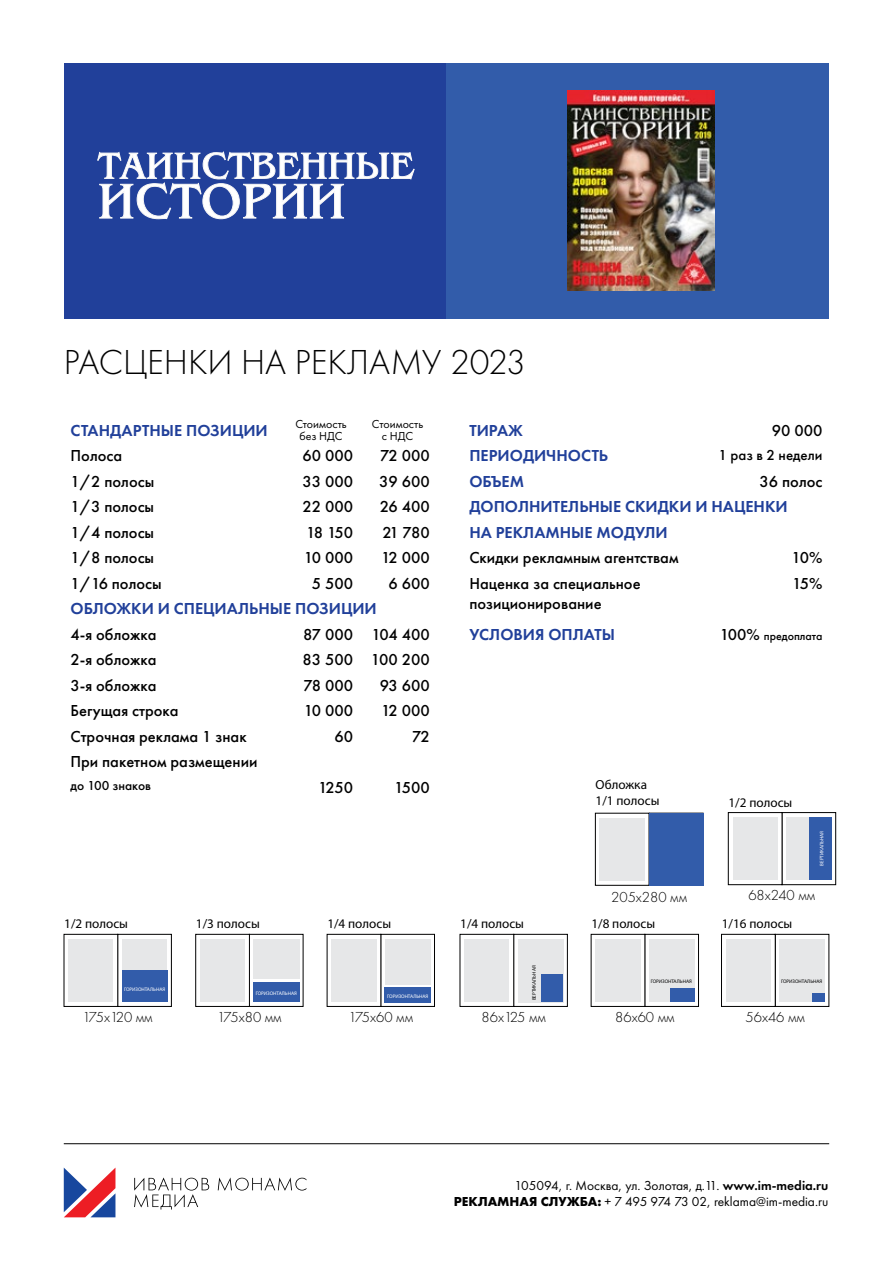
<style>
.page{position:relative;width:893px;height:1263px;background:#fff}
.page>*{position:absolute;margin:0;border:0;box-sizing:border-box;transform-origin:0 0}
.t1{font:300 36px "Futura PT";color:#000}
.t2{font:500 16.5px/19.8px "Futura PT";color:#000}
.t3{font:600 16.5px/25.5px "Futura PT";color:#21409a}
.t4{font:300 15px "Futura PT";color:#000}
.t5{font:500 15px "Futura PT";color:#000}
.t6{font:13.5px/16.2px "Futura PT";color:#000;text-align:right}
.t7{font:500 13.5px "Futura PT";color:#000}
.t8{font:13.2px/15.8px "Myriad Pro";color:#000}
.t9{font:12px/12px "Futura PT";color:#000;text-align:center}
.t10{font:500 12px "Futura PT";color:#000}
.t11{font:5.1px "Myriad Pro";color:#fff}
.t12{font:5.1px "Myriad Pro";color:#000}
.s1{font-size:16.5px}
.s2{font-weight:600}
.s3{font-weight:700}
</style>
<div class="page">
<div style="left:64px;top:64px;width:382px;height:255px;background:#21409a"></div>
<div style="left:446px;top:64px;width:383px;height:255px;background:#325caa"></div>
<svg style="left:97px;top:151px;width:318px;height:68px"></svg>
<div style="left:645px;top:934px;width:54px;height:72px;border:1px solid #000"></div>
<div style="left:649px;top:939px;width:45px;height:62px;background:#e6e7e8"></div>
<div style="left:627px;top:939px;width:13px;height:63px;background:#e6e7e8"></div>
<div style="left:609px;top:939px;width:18px;height:63px;background:#e6e7e8"></div>
<div style="left:595px;top:939px;width:14px;height:63px;background:#e6e7e8"></div>
<div style="left:671px;top:988px;width:24px;height:14px;background:#325caa"></div>
<svg style="left:779px;top:939px;width:33px;height:63px"></svg>
<div style="left:775px;top:934px;width:54px;height:72px;border:1px solid #000"></div>
<div style="left:780px;top:939px;width:45px;height:62px;background:#e6e7e8"></div>
<div style="left:721px;top:934px;width:54px;height:72px;border:1px solid #000"></div>
<div style="left:757px;top:939px;width:14px;height:63px;background:#e6e7e8"></div>
<div style="left:739px;top:939px;width:18px;height:63px;background:#e6e7e8"></div>
<div style="left:726px;top:939px;width:14px;height:63px;background:#e6e7e8"></div>
<div style="left:812px;top:993px;width:13px;height:9px;background:#325caa"></div>
<div style="left:153px;top:939px;width:14px;height:63px;background:#e6e7e8"></div>
<div style="left:136px;top:939px;width:18px;height:63px;background:#e6e7e8"></div>
<div style="left:122px;top:939px;width:14px;height:63px;background:#e6e7e8"></div>
<div style="left:64px;top:934px;width:54px;height:72px;border:1px solid #000"></div>
<div style="left:100px;top:939px;width:13px;height:63px;background:#e6e7e8"></div>
<div style="left:82px;top:939px;width:18px;height:63px;background:#e6e7e8"></div>
<div style="left:68px;top:939px;width:14px;height:63px;background:#e6e7e8"></div>
<div style="left:122px;top:970px;width:45px;height:32px;background:#325caa"></div>
<div style="left:249px;top:934px;width:54px;height:72px;border:1px solid #000"></div>
<div style="left:253px;top:939px;width:46px;height:40px;background:#e6e7e8"></div>
<div style="left:231px;top:939px;width:14px;height:63px;background:#e6e7e8"></div>
<div style="left:214px;top:939px;width:17px;height:63px;background:#e6e7e8"></div>
<div style="left:200px;top:939px;width:14px;height:63px;background:#e6e7e8"></div>
<div style="left:253px;top:983px;width:47px;height:19px;background:#325caa"></div>
<svg style="left:384px;top:939px;width:47px;height:64px"></svg>
<div style="left:381px;top:934px;width:54px;height:72px;border:1px solid #000"></div>
<div style="left:385px;top:939px;width:45px;height:45px;background:#e6e7e8"></div>
<div style="left:363px;top:939px;width:13px;height:63px;background:#e6e7e8"></div>
<div style="left:345px;top:939px;width:18px;height:63px;background:#e6e7e8"></div>
<div style="left:331px;top:939px;width:14px;height:63px;background:#e6e7e8"></div>
<div style="left:384px;top:987px;width:47px;height:15px;background:#325caa"></div>
<div style="left:782px;top:812px;width:54px;height:73px;border:1px solid #000"></div>
<div style="left:786px;top:817px;width:46px;height:63px;background:#e6e7e8"></div>
<div style="left:728px;top:812px;width:54px;height:73px;border:1px solid #000"></div>
<div style="left:764px;top:817px;width:14px;height:63px;background:#e6e7e8"></div>
<div style="left:746px;top:817px;width:18px;height:63px;background:#e6e7e8"></div>
<div style="left:733px;top:817px;width:13px;height:63px;background:#e6e7e8"></div>
<div style="left:809px;top:817px;width:22px;height:63px;background:#325caa"></div>
<div style="left:600px;top:818px;width:45px;height:63px;background:#e6e7e8"></div>
<div style="left:649px;top:813px;width:54px;height:72px;background:#325caa"></div>
<svg style="left:518px;top:939px;width:46px;height:64px"></svg>
<div style="left:518px;top:939px;width:45px;height:63px;background:#e6e7e8"></div>
<div style="left:460px;top:934px;width:54px;height:72px;border:1px solid #000"></div>
<div style="left:496px;top:939px;width:13px;height:63px;background:#e6e7e8"></div>
<div style="left:478px;top:939px;width:18px;height:63px;background:#e6e7e8"></div>
<div style="left:464px;top:939px;width:14px;height:63px;background:#e6e7e8"></div>
<div style="left:541px;top:974px;width:22px;height:28px;background:#325caa"></div>
<img style="left:567px;top:90px;width:147px;height:201px">
<svg style="left:64px;top:1168px;width:51px;height:49px"></svg>
<svg style="left:218px;top:1177px;width:88px;height:14px"></svg>
<svg style="left:134px;top:1177px;width:75px;height:32px"></svg>
<hr style="left:64px;top:1143px;width:765px;height:1px;background:#000">
<h1 class="t1" style="left:64px;top:342px;width:463px">РАСЦЕНКИ НА РЕКЛАМУ 2023</h1>
<p class="t3" style="left:71px;top:417px;width:199px">СТАНДАРТНЫЕ ПОЗИЦИИ</p>
<p class="t9" style="left:295px;top:418px;width:53px">Стоимость без НДС</p>
<p class="t9" style="left:372px;top:418px;width:53px">Стоимость с НДС</p>
<p class="t2" style="left:71px;top:446px;width:53px">Полоса</p>
<p class="t2" style="left:303px;top:446px;width:52px">60 000</p>
<p class="t2" style="left:380px;top:446px;width:51px">72 000</p>
<p class="t2" style="left:71px;top:471px;width:85px">1/2 полосы</p>
<p class="t2" style="left:303px;top:471px;width:52px">33 000</p>
<p class="t2" style="left:379px;top:471px;width:52px">39 600</p>
<p class="t2" style="left:71px;top:497px;width:85px">1/3 полосы</p>
<p class="t2" style="left:303px;top:497px;width:52px">22 000</p>
<p class="t2" style="left:380px;top:497px;width:51px">26 400</p>
<p class="t2" style="left:70px;top:522px;width:85px">1/4 полосы</p>
<p class="t2" style="left:306px;top:522px;width:48px">18 150</p>
<p class="t2" style="left:382px;top:522px;width:49px">21 780</p>
<p class="t2" style="left:70px;top:548px;width:85px">1/8 полосы</p>
<p class="t2" style="left:304px;top:548px;width:51px">10 000</p>
<p class="t2" style="left:381px;top:548px;width:50px">12 000</p>
<p class="t2" style="left:70px;top:573px;width:93px">1/16 полосы</p>
<p class="t2" style="left:312px;top:573px;width:43px">5 500</p>
<p class="t2" style="left:388px;top:573px;width:43px">6 600</p>
<p class="t3" style="left:70px;top:596px;width:308px">ОБЛОЖКИ И СПЕЦИАЛЬНЫЕ ПОЗИЦИИ</p>
<p class="t2" style="left:70px;top:624px;width:88px">4-я обложка</p>
<p class="t2" style="left:303px;top:624px;width:128px">87 000 104 400</p>
<p class="t2" style="left:70px;top:650px;width:88px">2-я обложка</p>
<p class="t2" style="left:303px;top:650px;width:129px">83 500 100 200</p>
<p class="t2" style="left:70px;top:675px;width:88px">3-я обложка</p>
<p class="t2" style="left:303px;top:675px;width:51px">78 000</p>
<p class="t2" style="left:380px;top:675px;width:52px">93 600</p>
<p class="t2" style="left:70px;top:701px;width:110px">Бегущая строка</p>
<p class="t2" style="left:304px;top:701px;width:51px">10 000</p>
<p class="t2" style="left:381px;top:701px;width:50px">12 000</p>
<p class="t2" style="left:70px;top:726px;width:178px">Строчная реклама 1 знак</p>
<p class="t2" style="left:334px;top:726px;width:20px">60</p>
<p class="t2" style="left:412px;top:726px;width:19px">72</p>
<p class="t2" style="left:70px;top:752px;width:189px">При пакетном размещении</p>
<p class="t7" style="left:71px;top:778px;width:82px">до 100 знаков</p>
<p class="t2" style="left:318px;top:777px;width:37px">1250</p>
<p class="t2" style="left:394px;top:777px;width:37px">1500</p>
<p class="t8" style="left:64px;top:916px;width:65px">1/2 полосы</p>
<p class="t11" style="left:124px;top:987px;width:43px">ГОРИЗОНТАЛЬНАЯ</p>
<p class="t4" style="left:82px;top:1008px;width:72px">175x120 мм</p>
<p class="t8" style="left:196px;top:916px;width:65px">1/3 полосы</p>
<p class="t11" style="left:256px;top:991px;width:43px">ГОРИЗОНТАЛЬНАЯ</p>
<p class="t4" style="left:217px;top:1008px;width:66px">175x80 мм</p>
<p class="t8" style="left:327px;top:916px;width:65px">1/4 полосы</p>
<p class="t11" style="left:387px;top:994px;width:43px">ГОРИЗОНТАЛЬНАЯ</p>
<p class="t4" style="left:349px;top:1008px;width:66px">175x60 мм</p>
<p class="t3" style="left:469px;top:417px;width:55px">ТИРАЖ</p>
<p class="t2" style="left:772px;top:420px;width:52px">90 000</p>
<p class="t3" style="left:469px;top:443px;width:140px">ПЕРИОДИЧНОСТЬ</p>
<p class="t5" style="left:718px;top:446px;width:106px">1 раз в 2 недели</p>
<p class="t3" style="left:469px;top:468px;width:56px">ОБЪЕМ</p>
<p class="t2" style="left:760px;top:471px;width:64px">36 полос</p>
<p class="t3" style="left:469px;top:494px;width:320px">ДОПОЛНИТЕЛЬНЫЕ СКИДКИ И НАЦЕНКИ<br>НА РЕКЛАМНЫЕ МОДУЛИ</p>
<p class="t2" style="left:469px;top:548px;width:211px">Скидки рекламным агентствам</p>
<p class="t2" style="left:792px;top:548px;width:32px">10%</p>
<p class="t2" style="left:469px;top:573px;width:173px">Наценка за специальное позиционирование</p>
<p class="t2" style="left:792px;top:573px;width:32px">15%</p>
<p class="t3" style="left:469px;top:621px;width:147px">УСЛОВИЯ ОПЛАТЫ</p>
<p class="t10" style="left:720px;top:628px;width:104px"><span class="s1">100%</span> предоплата</p>
<p class="t8" style="left:460px;top:916px;width:65px">1/4 полосы</p>
<p class="t12" style="left:531px;top:1000px;width:36px;rotate:-90deg">ВЕРТИКАЛЬНАЯ</p>
<p class="t4" style="left:482px;top:1008px;width:66px">86x125 мм</p>
<p class="t8" style="left:596px;top:777px;width:65px">Обложка<br>1/1 полосы</p>
<p class="t8" style="left:729px;top:795px;width:65px">1/2 полосы</p>
<p class="t11" style="left:819px;top:865px;width:36px;rotate:-90deg">ВЕРТИКАЛЬНАЯ</p>
<p class="t4" style="left:611px;top:888px;width:78px">205x280 мм</p>
<p class="t4" style="left:748px;top:887px;width:69px">68x240 мм</p>
<p class="t8" style="left:591px;top:916px;width:65px">1/8 полосы</p>
<p class="t8" style="left:722px;top:916px;width:72px">1/16 полосы</p>
<p class="t12" style="left:651px;top:978px;width:43px">ГОРИЗОНТАЛЬНАЯ</p>
<p class="t4" style="left:615px;top:1008px;width:61px">86x60 мм</p>
<p class="t12" style="left:781px;top:978px;width:43px">ГОРИЗОНТАЛЬНАЯ</p>
<p class="t4" style="left:745px;top:1008px;width:61px">56x46 мм</p>
<p class="t6" style="left:454px;top:1177px;width:376px">105094, г. Москва, ул. Золотая, д.11. <span class="s2">www.im-media.ru<br></span><span class="s3">РЕКЛАМНАЯ СЛУЖБА:</span> + 7 495 974 73 02, reklama@im-media.ru</p>
</div>
